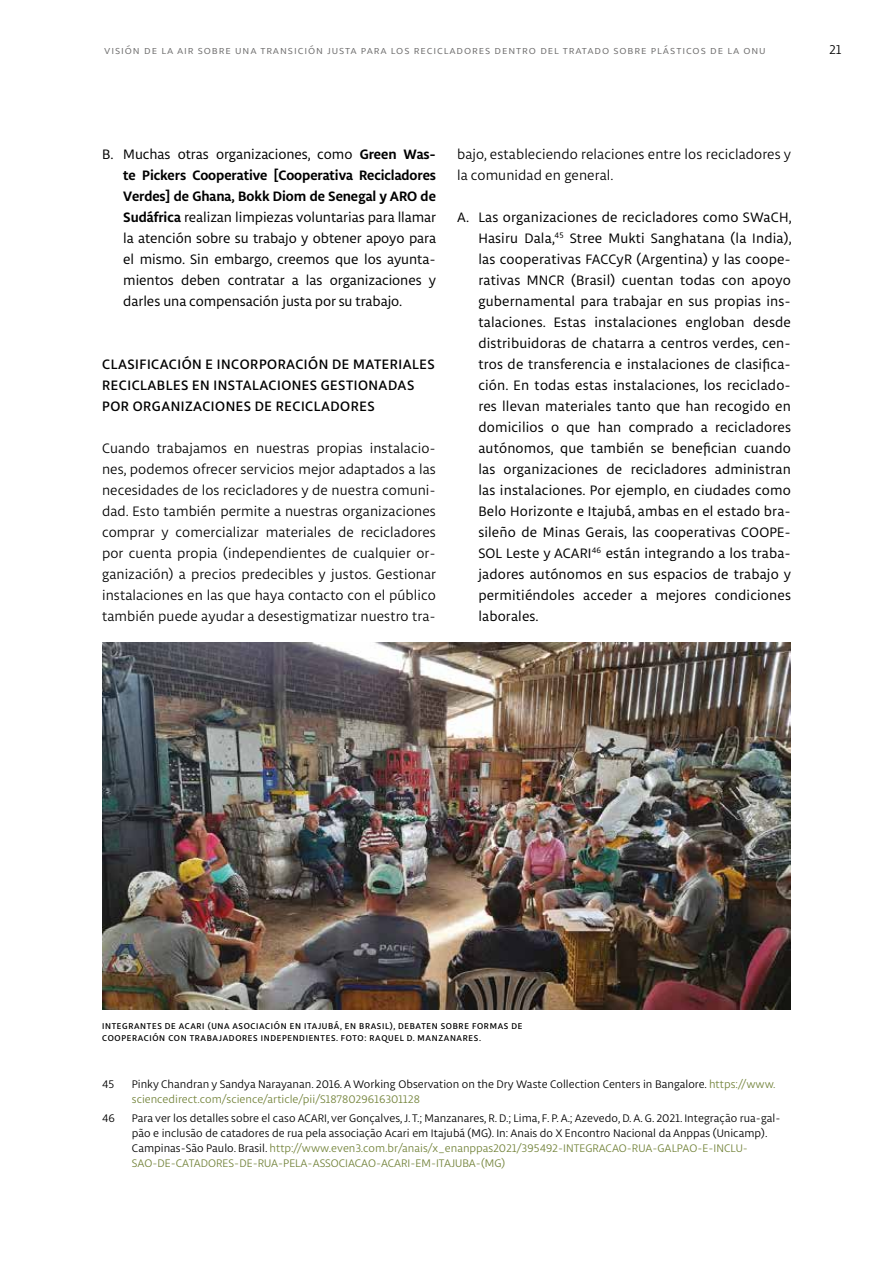
<style>
.page{position:relative;width:893px;height:1263px;background:#fff}
.page>*{position:absolute;margin:0;border:0;box-sizing:border-box;transform-origin:0 0}
.t1{font:14.55px/21px "Libertad";letter-spacing:.01em;color:#000;text-align:justify}
.t2{font:14.55px/21px "Libertad";letter-spacing:.005em;color:#000;text-align:justify}
.t3{font:500 14.55px/21px "Libertad";letter-spacing:.035em;color:#000}
.t4{font:13.5px "Libertad";color:#000}
.t5{font:12px "Libertad";letter-spacing:.075em;color:#706f6f}
.t6{font:11.7px/15px "Libertad";color:#000}
.t7{font:500 9px/12px "Libertad";letter-spacing:.075em;color:#000}
.s1{font-weight:700}
.s2{color:#74843c}
</style>
<div class="page">
<img style="left:102px;top:642px;width:689px;height:368px">
<p class="t5" style="left:104px;top:43px;width:663px">visión de la air sobre una transición justa para los recicladores dentro del tratado sobre plásticos de la onu</p>
<p class="t4" style="left:829px;top:41px;width:14px">21</p>
<p class="t1" style="left:123px;top:143px;width:314px;text-indent:-21px">B. Muchas otras organizaciones, como <span class="s1">Green Was&shy;te Pickers Cooperative [Cooperativa Recicladores Verdes] de Ghana, Bokk Diom de Senegal y ARO de Sudáfrica</span> realizan limpiezas voluntarias para llamar la atención sobre su trabajo y obtener apoyo para el mismo. Sin embargo, creemos que los ayunta&shy;mientos deben contratar a las organizaciones y darles una compensación justa por su trabajo.</p>
<p class="t3" style="left:102px;top:353px;width:334px">CLASIFICACIÓN E INCORPORACIÓN DE MATERIALES<br>RECICLABLES EN INSTALACIONES GESTIONADAS<br>POR ORGANIZACIONES DE RECICLADORES</p>
<p class="t2" style="left:102px;top:437px;width:336px">Cuando trabajamos en nuestras propias instalacio&shy;nes, podemos ofrecer servicios mejor adaptados a las necesidades de los recicladores y de nuestra comuni&shy;dad. Esto también permite a nuestras organizaciones comprar y comercializar materiales de recicladores por cuenta propia (independientes de cualquier or&shy;ganización) a precios predecibles y justos. Gestionar instalaciones en las que haya contacto con el público también puede ayudar a desestigmatizar nuestro tra-</p>
<p class="t2" style="left:457px;top:143px;width:336px">bajo, estableciendo relaciones entre los recicladores y la comunidad en general.</p>
<p class="t1" style="left:478px;top:206px;width:315px;text-indent:-21px">A. Las organizaciones de recicladores como SWaCH, Hasiru Dala,<sup>45</sup> Stree Mukti Sanghatana (la India), las cooperativas FACCyR (Argentina) y las coope&shy;rativas MNCR (Brasil) cuentan todas con apoyo gubernamental para trabajar en sus propias ins&shy;talaciones. Estas instalaciones engloban desde distribuidoras de chatarra a centros verdes, cen&shy;tros de transferencia e instalaciones de clasifica&shy;ción. En todas estas instalaciones, los reciclado&shy;res llevan materiales tanto que han recogido en domicilios o que han comprado a recicladores autónomos, que también se benefician cuando las organizaciones de recicladores administran las instalaciones. Por ejemplo, en ciudades como Belo Horizonte e Itajubá, ambas en el estado bra&shy;sileño de Minas Gerais, las cooperativas COOPE-SOL Leste y ACARI<sup>46</sup> están integrando a los traba&shy;jadores autónomos en sus espacios de trabajo y permitiéndoles acceder a mejores condiciones laborales.</p>
<p class="t7" style="left:102px;top:1020px;width:422px">INTEGRANTES DE ACARI (UNA ASOCIACIÓN EN ITAJUBÁ, EN BRASIL), DEBATEN SOBRE FORMAS DE<br>COOPERACIÓN CON TRABAJADORES INDEPENDIENTES. FOTO: RAQUEL D. MANZANARES.</p>
<p class="t6" style="left:102px;top:1076px;width:14px">45</p>
<p class="t6" style="left:132px;top:1076px;width:645px">Pinky Chandran y Sandya Narayanan. 2016. A Working Observation on the Dry Waste Collection Centers in Bangalore. <span class="s2">https://www. sciencedirect.com/science/article/pii/S1878029616301128</span></p>
<p class="t6" style="left:102px;top:1110px;width:15px">46</p>
<p class="t6" style="left:132px;top:1110px;width:650px">Para ver los detalles sobre el caso ACARI, ver Gonçalves, J. T.; Manzanares, R. D.; Lima, F. P. A.; Azevedo, D. A. G. 2021. Integração rua-gal&shy;pão e inclusão de catadores de rua pela associação Acari em Itajubá (MG). In: Anais do X Encontro Nacional da Anppas (Unicamp).<br>Campinas-São Paulo. Brasil. <span class="s2">http://www.even3.com.br/anais/x_enanppas2021/395492-INTEGRACAO-RUA-GALPAO-E-INCLU-SAO-DE-CATADORES-DE-RUA-PELA-ASSOCIACAO-ACARI-EM-ITAJUBA-(MG)</span></p>
</div>
